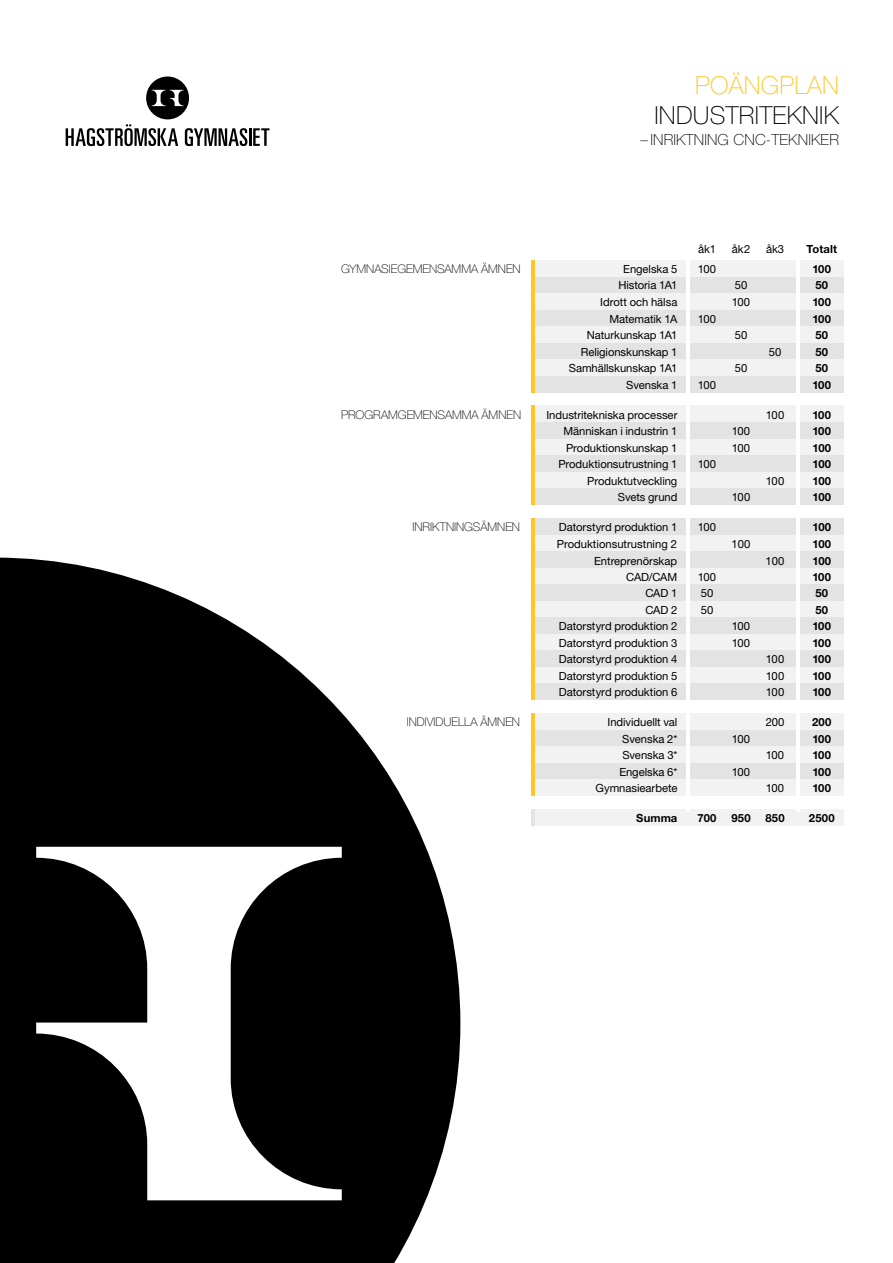
<style>
.page{position:relative;width:893px;height:1263px;background:#fff}
.page>*{position:absolute;margin:0;border:0;box-sizing:border-box;transform-origin:0 0}
.t1{font:100 24.9px "Helvetica Neue LT Std";letter-spacing:.01em;color:#000}
.t2{font:100 24.9px "Helvetica Neue LT Std";letter-spacing:.01em;color:#ffc627}
.t3{font:100 15.3px "Helvetica Neue LT Std";letter-spacing:.01em;color:#000}
.t4{font:100 12px "Helvetica Neue LT Std";letter-spacing:-.005em;color:#000}
.t5{font:11.25px "Helvetica Neue LT Std";letter-spacing:-.005em;color:#000}
.t6{font:700 11.25px "Helvetica Neue LT Std";letter-spacing:.015em;color:#000}
</style>
<div class="page">
<div style="left:146px;top:77px;width:43px;height:42px;background:#000;border-radius:50%"></div>
<svg style="left:152px;top:90px;width:32px;height:16px"></svg>
<svg style="left:66px;top:124px;width:112px;height:22px"></svg>
<svg style="left:185px;top:128px;width:84px;height:18px"></svg>
<svg style="left:0;top:558px;width:460px;height:705px;fill:#000"></svg>
<svg style="left:36px;top:847px;width:306px;height:353px;fill:#000"></svg>
<div style="left:533px;top:260px;width:311px;height:17px;background:#f2f2f2"></div>
<div style="left:533px;top:277px;width:311px;height:16px;background:#e3e3e3"></div>
<div style="left:533px;top:294px;width:311px;height:16px;background:#f2f2f2"></div>
<div style="left:533px;top:310px;width:311px;height:16px;background:#e3e3e3"></div>
<div style="left:533px;top:327px;width:311px;height:16px;background:#f2f2f2"></div>
<div style="left:533px;top:343px;width:311px;height:16px;background:#e3e3e3"></div>
<div style="left:533px;top:360px;width:311px;height:16px;background:#f2f2f2"></div>
<div style="left:533px;top:376px;width:311px;height:16px;background:#e3e3e3"></div>
<div style="left:533px;top:406px;width:311px;height:17px;background:#f2f2f2"></div>
<div style="left:533px;top:423px;width:311px;height:16px;background:#e3e3e3"></div>
<div style="left:533px;top:439px;width:311px;height:16px;background:#f2f2f2"></div>
<div style="left:533px;top:456px;width:311px;height:16px;background:#e3e3e3"></div>
<div style="left:533px;top:472px;width:311px;height:16px;background:#f2f2f2"></div>
<div style="left:533px;top:489px;width:311px;height:16px;background:#e3e3e3"></div>
<div style="left:533px;top:518px;width:311px;height:17px;background:#e3e3e3"></div>
<div style="left:533px;top:535px;width:311px;height:16px;background:#f2f2f2"></div>
<div style="left:533px;top:552px;width:311px;height:16px;background:#e3e3e3"></div>
<div style="left:533px;top:568px;width:311px;height:16px;background:#f2f2f2"></div>
<div style="left:533px;top:585px;width:311px;height:16px;background:#e3e3e3"></div>
<div style="left:533px;top:601px;width:311px;height:16px;background:#f2f2f2"></div>
<div style="left:533px;top:618px;width:311px;height:16px;background:#e3e3e3"></div>
<div style="left:533px;top:634px;width:311px;height:16px;background:#f2f2f2"></div>
<div style="left:533px;top:651px;width:311px;height:16px;background:#e3e3e3"></div>
<div style="left:533px;top:667px;width:311px;height:16px;background:#f2f2f2"></div>
<div style="left:533px;top:684px;width:311px;height:16px;background:#e3e3e3"></div>
<div style="left:533px;top:713px;width:311px;height:17px;background:#f2f2f2"></div>
<div style="left:533px;top:730px;width:311px;height:16px;background:#e3e3e3"></div>
<div style="left:533px;top:747px;width:311px;height:16px;background:#f2f2f2"></div>
<div style="left:533px;top:763px;width:311px;height:16px;background:#e3e3e3"></div>
<div style="left:533px;top:780px;width:311px;height:16px;background:#f2f2f2"></div>
<div style="left:533px;top:810px;width:311px;height:16px;background:#f2f2f2"></div>
<hr style="left:531px;top:260px;width:3px;height:132px;background:#ffc627">
<hr style="left:796px;top:230px;width:4px;height:582px;background:#fff">
<hr style="left:687px;top:230px;width:3px;height:582px;background:#fff">
<hr style="left:531px;top:406px;width:3px;height:99px;background:#ffc627">
<hr style="left:531px;top:518px;width:3px;height:182px;background:#ffc627">
<hr style="left:531px;top:713px;width:3px;height:83px;background:#ffc627">
<hr style="left:531px;top:810px;width:3px;height:16px;background:#e3e3e3">
<h1 class="t2" style="left:695px;top:71px;width:145px">POÄNGPLAN</h1>
<h1 class="t1" style="left:654px;top:101px;width:186px">INDUSTRITEKNIK</h1>
<h2 class="t3" style="left:640px;top:131px;width:200px">– INRIKTNING CNC-TEKNIKER</h2>
<p class="t5" style="left:698px;top:242px;width:19px">åk1</p>
<p class="t5" style="left:732px;top:242px;width:20px">åk2</p>
<p class="t5" style="left:766px;top:242px;width:20px">åk3</p>
<p class="t6" style="left:807px;top:242px;width:32px">Totalt</p>
<p class="t4" style="left:341px;top:262px;width:181px">GYMNASIEGEMENSAMMA ÄMNEN</p>
<p class="t5" style="left:623px;top:262px;width:56px">Engelska 5</p>
<p class="t5" style="left:698px;top:262px;width:20px">100</p>
<p class="t6" style="left:812px;top:262px;width:20px">100</p>
<p class="t5" style="left:618px;top:279px;width:60px">Historia 1A1</p>
<p class="t5" style="left:735px;top:279px;width:14px">50</p>
<p class="t6" style="left:815px;top:278px;width:14px">50</p>
<p class="t5" style="left:600px;top:295px;width:79px">Idrott och hälsa</p>
<p class="t5" style="left:732px;top:295px;width:20px">100</p>
<p class="t6" style="left:812px;top:295px;width:20px">100</p>
<p class="t5" style="left:609px;top:312px;width:69px">Matematik 1A</p>
<p class="t5" style="left:698px;top:312px;width:20px">100</p>
<p class="t6" style="left:812px;top:311px;width:20px">100</p>
<p class="t5" style="left:587px;top:328px;width:92px">Naturkunskap 1A1</p>
<p class="t5" style="left:735px;top:328px;width:14px">50</p>
<p class="t6" style="left:815px;top:328px;width:14px">50</p>
<p class="t5" style="left:581px;top:345px;width:98px">Religionskunskap 1</p>
<p class="t5" style="left:769px;top:345px;width:14px">50</p>
<p class="t6" style="left:815px;top:344px;width:14px">50</p>
<p class="t5" style="left:569px;top:361px;width:110px">Samhällskunskap 1A1</p>
<p class="t5" style="left:735px;top:361px;width:14px">50</p>
<p class="t6" style="left:815px;top:361px;width:14px">50</p>
<p class="t5" style="left:626px;top:378px;width:53px">Svenska 1</p>
<p class="t5" style="left:698px;top:378px;width:20px">100</p>
<p class="t6" style="left:812px;top:378px;width:20px">100</p>
<p class="t4" style="left:341px;top:407px;width:181px">PROGRAMGEMENSAMMA ÄMNEN</p>
<p class="t5" style="left:546px;top:408px;width:132px">Industritekniska processer</p>
<p class="t5" style="left:766px;top:408px;width:20px">100</p>
<p class="t6" style="left:812px;top:407px;width:20px">100</p>
<p class="t5" style="left:563px;top:424px;width:115px">Människan i industrin 1</p>
<p class="t5" style="left:732px;top:424px;width:20px">100</p>
<p class="t6" style="left:812px;top:424px;width:20px">100</p>
<p class="t5" style="left:566px;top:441px;width:113px">Produktionskunskap 1</p>
<p class="t5" style="left:732px;top:441px;width:20px">100</p>
<p class="t6" style="left:812px;top:440px;width:20px">100</p>
<p class="t5" style="left:558px;top:457px;width:121px">Produktionsutrustning 1</p>
<p class="t5" style="left:698px;top:457px;width:20px">100</p>
<p class="t6" style="left:812px;top:457px;width:20px">100</p>
<p class="t5" style="left:587px;top:474px;width:92px">Produktutveckling</p>
<p class="t5" style="left:766px;top:474px;width:20px">100</p>
<p class="t6" style="left:812px;top:473px;width:20px">100</p>
<p class="t5" style="left:618px;top:490px;width:61px">Svets grund</p>
<p class="t5" style="left:732px;top:490px;width:20px">100</p>
<p class="t6" style="left:812px;top:490px;width:20px">100</p>
<p class="t4" style="left:412px;top:520px;width:109px">INRIKTNINGSÄMNEN</p>
<p class="t5" style="left:559px;top:520px;width:120px">Datorstyrd produktion 1</p>
<p class="t5" style="left:698px;top:520px;width:20px">100</p>
<p class="t6" style="left:812px;top:520px;width:20px">100</p>
<p class="t5" style="left:557px;top:537px;width:122px">Produktionsutrustning 2</p>
<p class="t5" style="left:732px;top:537px;width:20px">100</p>
<p class="t6" style="left:812px;top:537px;width:20px">100</p>
<p class="t5" style="left:594px;top:554px;width:85px">Entreprenörskap</p>
<p class="t5" style="left:766px;top:554px;width:20px">100</p>
<p class="t6" style="left:812px;top:554px;width:20px">100</p>
<p class="t5" style="left:626px;top:570px;width:53px">CAD/CAM</p>
<p class="t5" style="left:698px;top:570px;width:20px">100</p>
<p class="t6" style="left:812px;top:569px;width:20px">100</p>
<p class="t5" style="left:645px;top:586px;width:34px">CAD 1</p>
<p class="t5" style="left:701px;top:586px;width:14px">50</p>
<p class="t6" style="left:815px;top:586px;width:14px">50</p>
<p class="t5" style="left:645px;top:603px;width:34px">CAD 2</p>
<p class="t5" style="left:701px;top:603px;width:14px">50</p>
<p class="t6" style="left:815px;top:602px;width:14px">50</p>
<p class="t5" style="left:559px;top:619px;width:120px">Datorstyrd produktion 2</p>
<p class="t5" style="left:732px;top:619px;width:20px">100</p>
<p class="t6" style="left:812px;top:619px;width:20px">100</p>
<p class="t5" style="left:559px;top:636px;width:120px">Datorstyrd produktion 3</p>
<p class="t5" style="left:732px;top:636px;width:20px">100</p>
<p class="t6" style="left:812px;top:636px;width:20px">100</p>
<p class="t5" style="left:559px;top:652px;width:120px">Datorstyrd produktion 4</p>
<p class="t5" style="left:766px;top:652px;width:20px">100</p>
<p class="t6" style="left:812px;top:652px;width:20px">100</p>
<p class="t5" style="left:559px;top:669px;width:120px">Datorstyrd produktion 5</p>
<p class="t5" style="left:766px;top:669px;width:20px">100</p>
<p class="t6" style="left:812px;top:669px;width:20px">100</p>
<p class="t5" style="left:559px;top:685px;width:120px">Datorstyrd produktion 6</p>
<p class="t5" style="left:766px;top:685px;width:20px">100</p>
<p class="t6" style="left:812px;top:685px;width:20px">100</p>
<p class="t4" style="left:407px;top:715px;width:115px">INDIVIDUELLA ÄMNEN</p>
<p class="t5" style="left:608px;top:715px;width:71px">Individuellt val</p>
<p class="t5" style="left:766px;top:715px;width:20px">200</p>
<p class="t6" style="left:812px;top:715px;width:21px">200</p>
<p class="t5" style="left:622px;top:732px;width:57px">Svenska 2*</p>
<p class="t5" style="left:732px;top:732px;width:20px">100</p>
<p class="t6" style="left:812px;top:731px;width:20px">100</p>
<p class="t5" style="left:622px;top:748px;width:57px">Svenska 3*</p>
<p class="t5" style="left:766px;top:748px;width:20px">100</p>
<p class="t6" style="left:812px;top:748px;width:20px">100</p>
<p class="t5" style="left:619px;top:765px;width:60px">Engelska 6*</p>
<p class="t5" style="left:732px;top:765px;width:20px">100</p>
<p class="t6" style="left:812px;top:764px;width:20px">100</p>
<p class="t5" style="left:596px;top:781px;width:83px">Gymnasiearbete</p>
<p class="t5" style="left:766px;top:781px;width:20px">100</p>
<p class="t6" style="left:812px;top:781px;width:20px">100</p>
<p class="t6" style="left:636px;top:811px;width:43px">Summa</p>
<p class="t6" style="left:698px;top:811px;width:20px">700</p>
<p class="t6" style="left:731px;top:811px;width:21px">950</p>
<p class="t6" style="left:765px;top:811px;width:21px">850</p>
<p class="t6" style="left:809px;top:811px;width:27px">2500</p>
</div>
